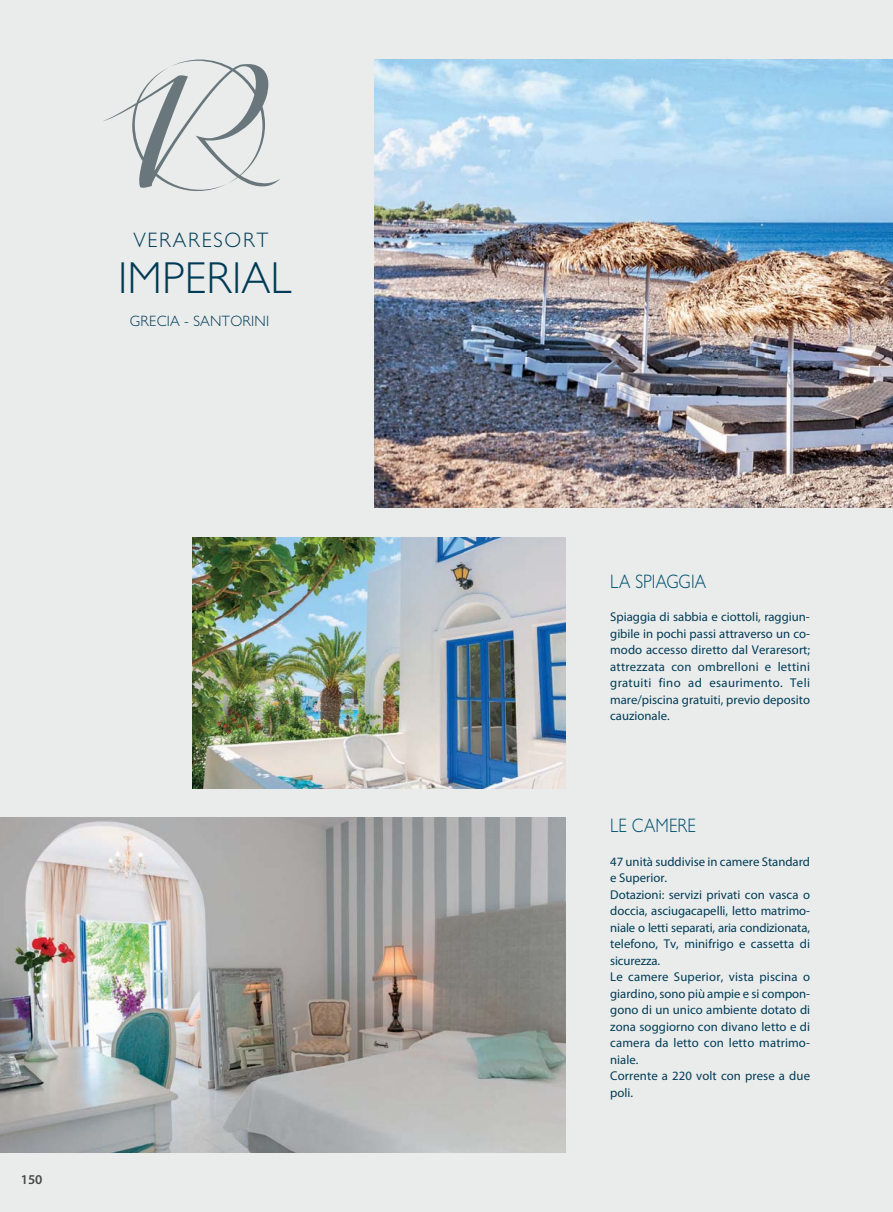
<style>
.page{position:relative;width:893px;height:1212px;background:#eaeceb}
.page>*{position:absolute;margin:0;border:0;box-sizing:border-box;transform-origin:0 0}
.t1{font:300 45px "Gill Sans Nova";color:#003b56}
.t2{font:300 21px "Gill Sans Nova";letter-spacing:.08em;color:#003b56}
.t3{font:300 19.5px "Gill Sans Nova";color:#00526f;scale:.9 1}
.t4{font:300 15px "Gill Sans Nova";letter-spacing:.01em;color:#003b56}
.t5{font:600 13.5px "Myriad Pro";color:#4c4c4e}
.t6{font:12.75px/16.5px "Myriad Pro";color:#003b56}
</style>
<div class="page">
<div style="left:22px;top:1175px;width:20px;height:9px;background:#eaeceb"></div>
<svg style="left:102px;top:60px;width:178px;height:131px;background:#d4d8d8"></svg>
<img style="left:0;top:818px;width:566px;height:334px">
<img style="left:192px;top:537px;width:374px;height:251px">
<img style="left:374px;top:60px;width:519px;height:447px">
<h2 class="t2" style="left:133px;top:233px;width:137px">VERARESORT</h2>
<h1 class="t1" style="left:118px;top:263px;width:175px">IMPERIAL</h1>
<p class="t4" style="left:130px;top:316px;width:141px">GRECIA - SANTORINI</p>
<p class="t5" style="left:21px;top:1172px;width:23px">150</p>
<h3 class="t3" style="left:610px;top:575px;width:108px">LA SPIAGGIA</h3>
<p class="t6" style="left:610px;top:610px;width:201px;text-align:justify">Spiaggia di sabbia e ciottoli, raggiun&shy;gibile in pochi passi attraverso un co&shy;modo accesso diretto dal Veraresort; attrezzata con ombrelloni e lettini gratuiti fino ad esaurimento. Teli mare/piscina gratuiti, previo deposito cauzionale.</p>
<h3 class="t3" style="left:610px;top:819px;width:97px">LE CAMERE</h3>
<p class="t6" style="left:610px;top:854px;width:201px">47 unità suddivise in camere Standard e Superior.<br>Dotazioni: servizi privati con vasca o doccia, asciugacapelli, letto matrimo&shy;niale o letti separati, aria condizionata, telefono, Tv, minifrigo e cassetta di sicurezza.<br>Le camere Superior, vista piscina o giardino, sono più ampie e si compon&shy;gono di un unico ambiente dotato di zona soggiorno con divano letto e di camera da letto con letto matrimo&shy;niale.<br>Corrente a 220 volt con prese a due poli.</p>
</div>
